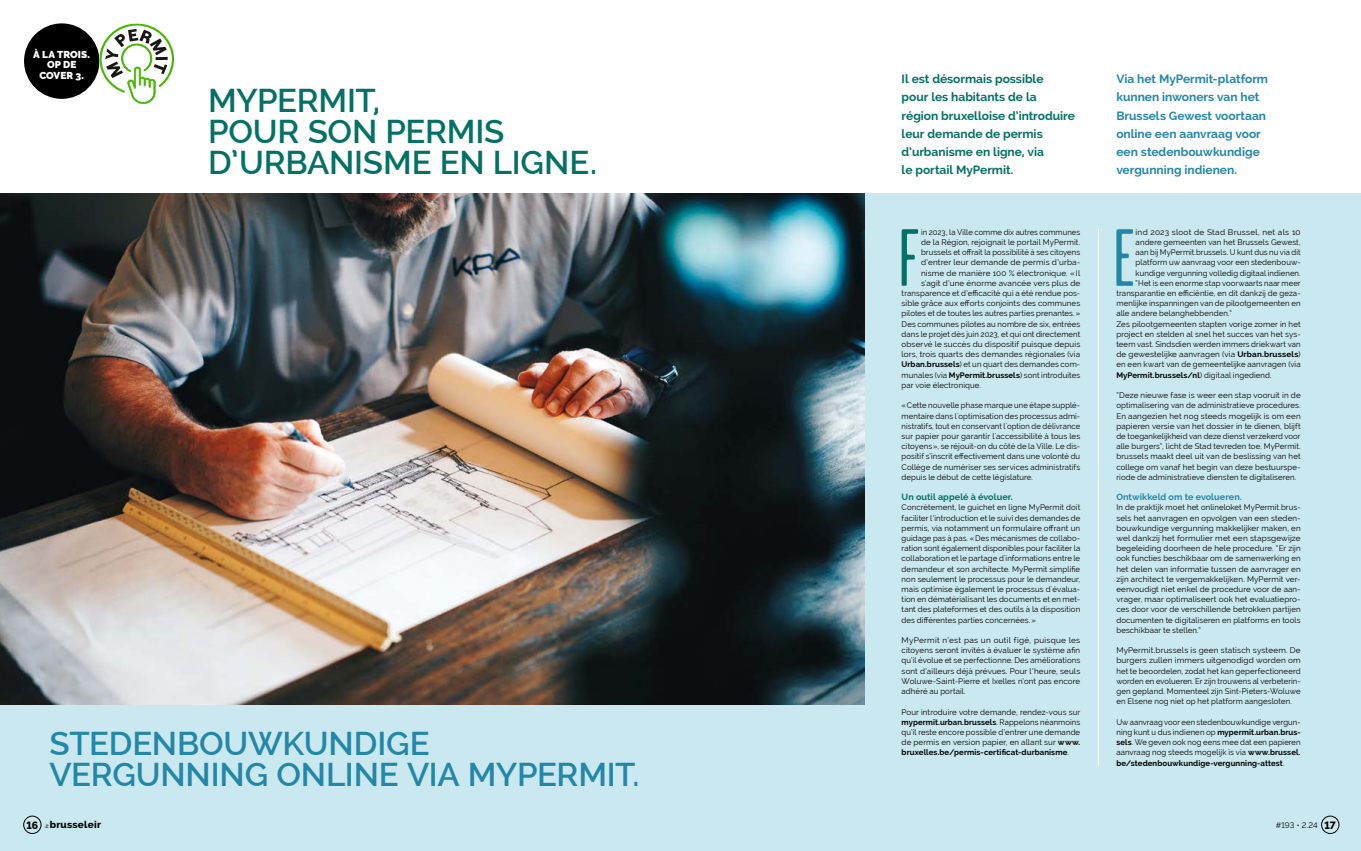
<style>
.page{position:relative;width:1361px;height:851px;background:#fff}
.page>*{position:absolute;margin:0;border:0;box-sizing:border-box;transform-origin:0 0}
.Body_FR_justified{font:80.8px "Garage Gothic";color:#057164}
.t1{font:80.8px "Garage Gothic";color:#2487a8}
.t2{font:600 33px/31px "Raleway";letter-spacing:-.005em;color:#2487a8}
.Titel_variabel{font:600 33px/31px "Raleway";letter-spacing:-.01em;color:#057164}
.Inleiding{font:700 12px/18px "Raleway";color:#057164}
.t3{font:700 12px/18px "Raleway";color:#2487a8}
.t4{font:800 10.5px "Raleway";color:#000}
.t5{font:900 10px/10.3px "Raleway";letter-spacing:.01em;color:#fff;text-align:center}
.t6{font:800 10px "Raleway";letter-spacing:.025em;color:#000}
.t7{font:700 9px "Raleway";letter-spacing:.01em;color:#2487a8}
.Tussentitel_FR{font:700 9px "Raleway";letter-spacing:.01em;color:#057164}
.Body_FR_justified-2{font:8px/10.2px "Raleway";letter-spacing:.01em;color:#000;text-align:justify}
.Body_FR_justified-3{font:8px/10.2px "Raleway";letter-spacing:.01em;color:#000;text-align:justify;scale:.96 1}
.t8{font:700 8px "Raleway";letter-spacing:.01em;color:#000}
.t9{font:500 3px "Raleway";color:#000}
.s1{font-weight:700}
.s2{font-weight:400}
.s3{font-weight:800;font-size:10.5px}
</style>
<div class="page">
<div style="left:0;top:194px;width:1361px;height:656px;background:#cae8ef"></div>
<img style="left:0;top:194px;width:865px;height:510px">
<hr style="left:1098px;top:229px;width:1px;height:536px;background:#fff">
<div style="left:1321px;top:815px;width:18px;height:18px;border:1px solid #000;border-radius:50%"></div>
<div style="left:24px;top:815px;width:17px;height:18px;border:1px solid #000;border-radius:50%"></div>
<div style="left:24px;top:23px;width:75px;height:76px;background:#000;border-radius:50%"></div>
<svg style="left:99px;top:23px;width:75px;height:81px"></svg>
<p class="t5" style="left:33px;top:49px;width:58px">À LA TROIS.<br>OP DE<br>COVER 3.</p>
<p class="Titel_variabel" style="left:208px;top:84px;width:390px">MYPERMIT,<br>POUR SON PERMIS<br>D’URBANISME EN LIGNE.</p>
<h2 class="t2" style="left:49px;top:727px;width:592px">STEDENBOUWKUNDIGE<br>VERGUNNING ONLINE VIA MYPERMIT.</h2>
<p class="Inleiding" style="left:901px;top:70px;width:175px">Il est désormais possible<br>pour les habitants de la région bruxelloise d’introduire leur demande de permis d’urbanisme en ligne, via<br>le portail MyPermit.</p>
<h3 class="t3" style="left:1116px;top:70px;width:153px">Via het MyPermit-platform kunnen inwoners van het<br>Brussels Gewest voortaan online een aanvraag voor een stedenbouwkundige vergunning indienen.</h3>
<p class="Body_FR_justified" style="left:898px;top:216px;width:22px">F</p>
<p class="Body_FR_justified-3" style="left:921px;top:227px;width:167px">in 2023, la Ville comme dix autres communes</p>
<p class="Body_FR_justified-2" style="left:921px;top:237px;width:161px">de la Région, rejoignait le portail MyPermit.</p>
<p class="Body_FR_justified-2" style="left:921px;top:247px;width:161px">brussels et offrait la possibilité à ses citoyens</p>
<p class="Body_FR_justified-2" style="left:921px;top:257px;width:161px">d’entrer leur demande de permis d’urba-</p>
<p class="Body_FR_justified-2" style="left:921px;top:267px;width:161px">nisme de manière 100 % électronique. «Il</p>
<p class="Body_FR_justified-2" style="left:921px;top:278px;width:161px">s’agit d’une énorme avancée vers plus de</p>
<p class="Body_FR_justified-2" style="left:901px;top:288px;width:180px">transparence et d’efficacité qui a été rendue pos-</p>
<p class="Body_FR_justified-2" style="left:901px;top:298px;width:180px">sible grâce aux efforts conjoints des communes</p>
<p class="Body_FR_justified-2" style="left:901px;top:308px;width:180px">pilotes et de toutes les autres parties prenantes.»</p>
<p class="Body_FR_justified-2" style="left:901px;top:318px;width:180px">Des communes pilotes au nombre de six, entrées</p>
<p class="Body_FR_justified-2" style="left:901px;top:329px;width:180px">dans le projet dès juin 2023, et qui ont directement</p>
<p class="Body_FR_justified-2" style="left:901px;top:339px;width:180px">observé le succès du dispositif puisque depuis</p>
<p class="Body_FR_justified-2" style="left:901px;top:349px;width:180px">lors, trois quarts des demandes régionales (via</p>
<p class="Body_FR_justified-2" style="left:901px;top:359px;width:180px"><span class="s1">Urban.brussels</span>) et un quart des demandes com-</p>
<p class="Body_FR_justified-2" style="left:901px;top:369px;width:180px">munales (via <span class="s1">MyPermit.brussels</span>) sont introduites</p>
<p class="Body_FR_justified-2" style="left:901px;top:380px;width:81px">par voie électronique.</p>
<p class="Body_FR_justified-3" style="left:901px;top:400px;width:188px">«Cette nouvelle phase marque une étape supplé&shy;mentaire dans l'optimisation des processus admi&shy;nistratifs, tout en conservant l'option de délivrance sur papier pour garantir l'accessibilité à tous les citoyens», se réjouit-on du côté de la Ville. Le dis&shy;positif s’inscrit effectivement dans une volonté du Collège de numériser ses services administratifs depuis le début de cette législature.</p>
<h2 class="Tussentitel_FR" style="left:901px;top:492px;width:113px">Un outil appelé à évoluer.</h2>
<p class="Body_FR_justified-2" style="left:901px;top:502px;width:180px">Concrètement, le guichet en ligne MyPermit doit faciliter l’introduction et le suivi des demandes de permis, via notamment un formulaire offrant un guidage pas à pas. «Des mécanismes de collabo&shy;ration sont également disponibles pour faciliter la collaboration et le partage d'informations entre le demandeur et son architecte. MyPermit simplifie non seulement le processus pour le demandeur, mais optimise également le processus d'évalua&shy;tion en dématérialisant les documents et en met&shy;tant des plateformes et des outils à la disposition des différentes parties concernées.»</p>
<p class="Body_FR_justified-2" style="left:901px;top:635px;width:180px">MyPermit n’est pas un outil figé, puisque les citoyens seront invités à évaluer le système afin qu’il évolue et se perfectionne. Des améliorations sont d’ailleurs déjà prévues. Pour l’heure, seuls Woluwe-Saint-Pierre et Ixelles n’ont pas encore adhéré au portail.</p>
<p class="Body_FR_justified-2" style="left:901px;top:706px;width:180px">Pour introduire votre demande, rendez-vous sur <span class="s1">mypermit.urban.brussels</span>. Rappelons néanmoins qu’il reste encore possible d’entrer une demande de permis en version papier, en allant sur <span class="s1">www. bruxelles.be/permis-certificat-durbanisme</span>.</p>
<h1 class="t1" style="left:1113px;top:216px;width:22px">E</h1>
<p class="Body_FR_justified-2" style="left:1135px;top:227px;width:167px">ind 2023 sloot de Stad Brussel, net als 10</p>
<p class="Body_FR_justified-2" style="left:1135px;top:237px;width:166px">andere gemeenten van het Brussels Gewest,</p>
<p class="Body_FR_justified-3" style="left:1135px;top:247px;width:173px">aan bij MyPermit.brussels. U kunt dus nu via dit</p>
<p class="Body_FR_justified-2" style="left:1135px;top:257px;width:166px">platform uw aanvraag voor een stedenbouw-</p>
<p class="Body_FR_justified-2" style="left:1135px;top:267px;width:167px">kundige vergunning volledig digitaal indienen.</p>
<p class="Body_FR_justified-3" style="left:1135px;top:278px;width:173px">“Het is een enorme stap voorwaarts naar meer</p>
<p class="Body_FR_justified-2" style="left:1116px;top:288px;width:186px">transparantie en efficiëntie, en dit dankzij de geza-</p>
<p class="Body_FR_justified-2" style="left:1116px;top:298px;width:186px">menlijke inspanningen van de pilootgemeenten en</p>
<p class="Body_FR_justified-2" style="left:1116px;top:308px;width:117px">alle andere belanghebbenden.”</p>
<p class="Body_FR_justified-2" style="left:1116px;top:318px;width:186px">Zes pilootgemeenten stapten vorige zomer in het</p>
<p class="Body_FR_justified-2" style="left:1116px;top:329px;width:186px">project en stelden al snel het succes van het sys-</p>
<p class="Body_FR_justified-2" style="left:1116px;top:339px;width:186px">teem vast. Sindsdien werden immers driekwart van</p>
<p class="Body_FR_justified-2" style="left:1116px;top:349px;width:186px">de gewestelijke aanvragen (via <span class="s1">Urban.brussels</span>)</p>
<p class="Body_FR_justified-2" style="left:1116px;top:359px;width:186px">en een kwart van de gemeentelijke aanvragen (via</p>
<p class="t8" style="left:1116px;top:370px;width:157px">MyPermit.brussels/nl<span class="s2">) digitaal ingediend.</span></p>
<p class="Body_FR_justified-2" style="left:1116px;top:390px;width:186px">“Deze nieuwe fase is weer een stap vooruit in de optimalisering van de administratieve procedures.<br>En aangezien het nog steeds mogelijk is om een papieren versie van het dossier in te dienen, blijft de toegankelijkheid van deze dienst verzekerd voor alle burgers”, licht de Stad tevreden toe. MyPermit. brussels maakt deel uit van de beslissing van het college om vanaf het begin van deze bestuurspe&shy;riode de administratieve diensten te digitaliseren.</p>
<p class="t7" style="left:1116px;top:492px;width:127px">Ontwikkeld om te evolueren.</p>
<p class="Body_FR_justified-2" style="left:1116px;top:502px;width:186px">In de praktijk moet het onlineloket MyPermit.brus&shy;sels het aanvragen en opvolgen van een steden&shy;bouwkundige vergunning makkelijker maken, en wel dankzij het formulier met een stapsgewijze begeleiding doorheen de hele procedure. “Er zijn ook functies beschikbaar om de samenwerking en het delen van informatie tussen de aanvrager en zijn architect te vergemakkelijken. MyPermit ver&shy;eenvoudigt niet enkel de procedure voor de aan&shy;vrager, maar optimaliseert ook het evaluatiepro&shy;ces door voor de verschillende betrokken partijen documenten te digitaliseren en platforms en tools beschikbaar te stellen.”</p>
<p class="Body_FR_justified-2" style="left:1116px;top:645px;width:186px">MyPermit.brussels is geen statisch systeem. De burgers zullen immers uitgenodigd worden om het te beoordelen, zodat het kan geperfectioneerd worden en evolueren. Er zijn trouwens al verbeterin&shy;gen gepland. Momenteel zijn Sint-Pieters-Woluwe en Elsene nog niet op het platform aangesloten.</p>
<p class="Body_FR_justified-3" style="left:1116px;top:716px;width:193px">Uw aanvraag voor een stedenbouwkundige vergun&shy;ning kunt u dus indienen op <span class="s1">mypermit.urban.brus&shy;sels</span>. We geven ook nog eens mee dat een papieren aanvraag nog steeds mogelijk is via <span class="s1">www.brussel. be/stedenbouwkundige-vergunning-attest</span>.</p>
<h3 class="t4" style="left:27px;top:818px;width:13px">16</h3>
<p class="t9" style="left:45px;top:825px;width:5px">de</p>
<p class="t9" style="left:46px;top:822px;width:4px">le</p>
<p class="t6" style="left:50px;top:819px;width:53px">brusseleir</p>
<p class="Body_FR_justified-2" style="left:1276px;top:820px;width:62px">#193 • 2.24 <span class="s3">17</span></p>
</div>
